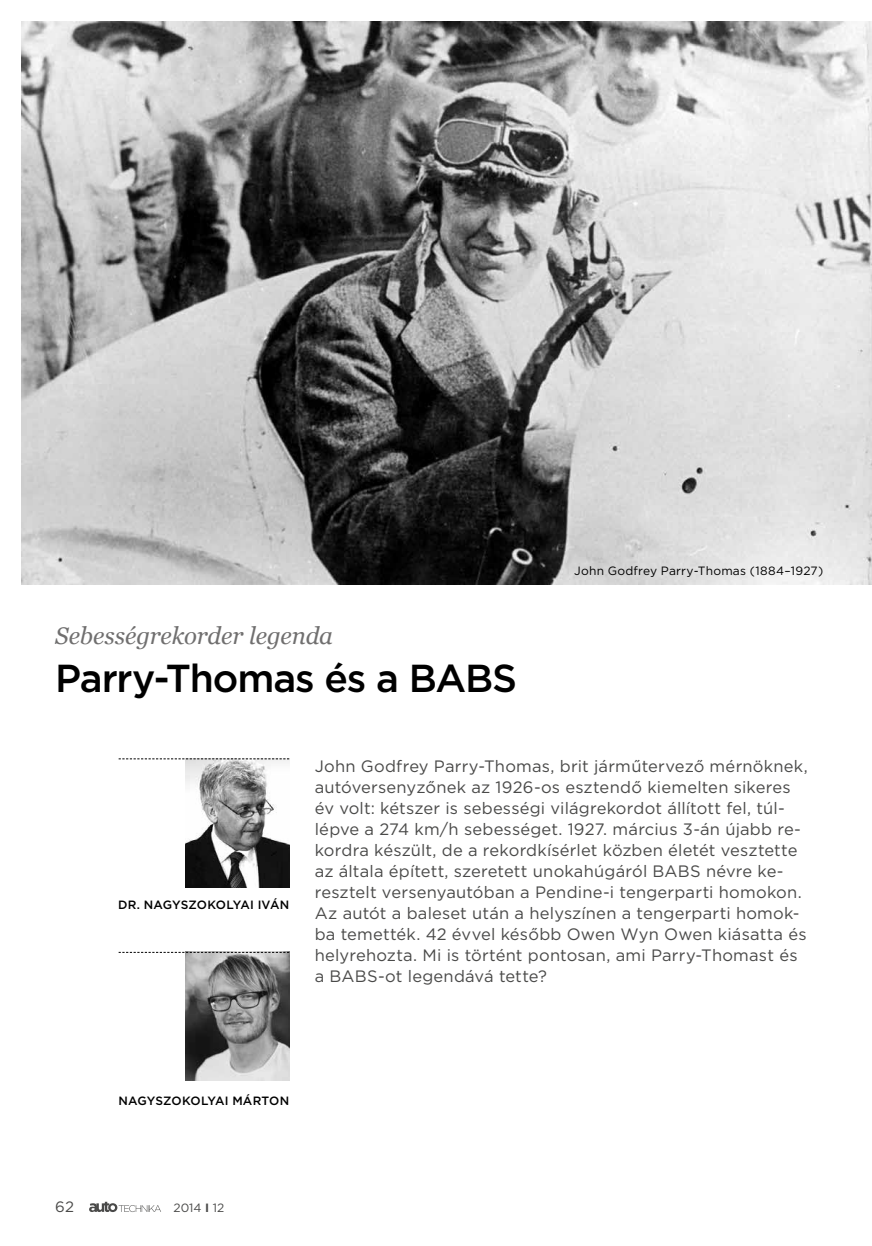
<style>
.page{position:relative;width:872px;height:1246px;background:#fff}
.page>*{position:absolute;margin:0;border:0;box-sizing:border-box;transform-origin:0 0}
.t1{font:500 39px "Gotham";letter-spacing:-.03em;color:#000}
.t2{font:italic 24px "Georgia";letter-spacing:-.01em;color:#706f6f}
.t3{font:16.5px/21px "Gotham";letter-spacing:.01em;color:#4a4a49}
.t4{font:15px "Gotham";color:#4a4a49}
.t5{font:500 12px "Gotham";letter-spacing:.01em;color:#000}
.t6{font:12px "Gotham";letter-spacing:.02em;color:#000}
.t7{font:12px "Gotham";color:#4a4a49}
.s1{font-weight:700}
</style>
<div class="page">
<svg style="left:89px;top:1202px;width:72px;height:10px"></svg>
<img style="left:186px;top:759px;width:103px;height:128px">
<svg style="left:119px;top:758px;width:170px;height:1px"></svg>
<img style="left:186px;top:953px;width:103px;height:127px">
<svg style="left:119px;top:952px;width:170px;height:1px"></svg>
<img style="left:21px;top:21px;width:851px;height:564px">
<h2 class="t2" style="left:55px;top:619px;width:279px">Sebességrekorder legenda</h2>
<h1 class="t1" style="left:55px;top:653px;width:463px">Parry-Thomas és a BABS</h1>
<p class="t6" style="left:574px;top:563px;width:251px">John Godfrey Parry-Thomas (1884–1927)</p>
<p class="t5" style="left:118px;top:897px;width:173px">DR. NAGYSZOKOLYAI IVÁN</p>
<p class="t3" style="left:315px;top:755px;width:494px">John Godfrey Parry-Thomas, brit járműtervező mérnöknek, autóversenyzőnek az 1926-os esztendő kiemelten sikeres év volt: kétszer is sebességi világrekordot állított fel, túl&shy;lépve a 274 km/h sebességet. 1927. március 3-án újabb re&shy;kordra készült, de a rekordkísérlet közben életét vesztette az általa épített, szeretett unokahúgáról BABS névre ke&shy;resztelt versenyautóban a Pendine-i tengerparti homokon.<br>Az autót a baleset után a helyszínen a tengerparti homok&shy;ba temették. 42 évvel később Owen Wyn Owen kiásatta és helyrehozta. Mi is történt pontosan, ami Parry-Thomast és a BABS-ot legendává tette?</p>
<p class="t5" style="left:118px;top:1093px;width:172px">NAGYSZOKOLYAI MÁRTON</p>
<p class="t4" style="left:55px;top:1197px;width:20px">62</p>
<p class="t7" style="left:173px;top:1200px;width:52px">2014 <span class="s1">I</span> 12</p>
</div>
